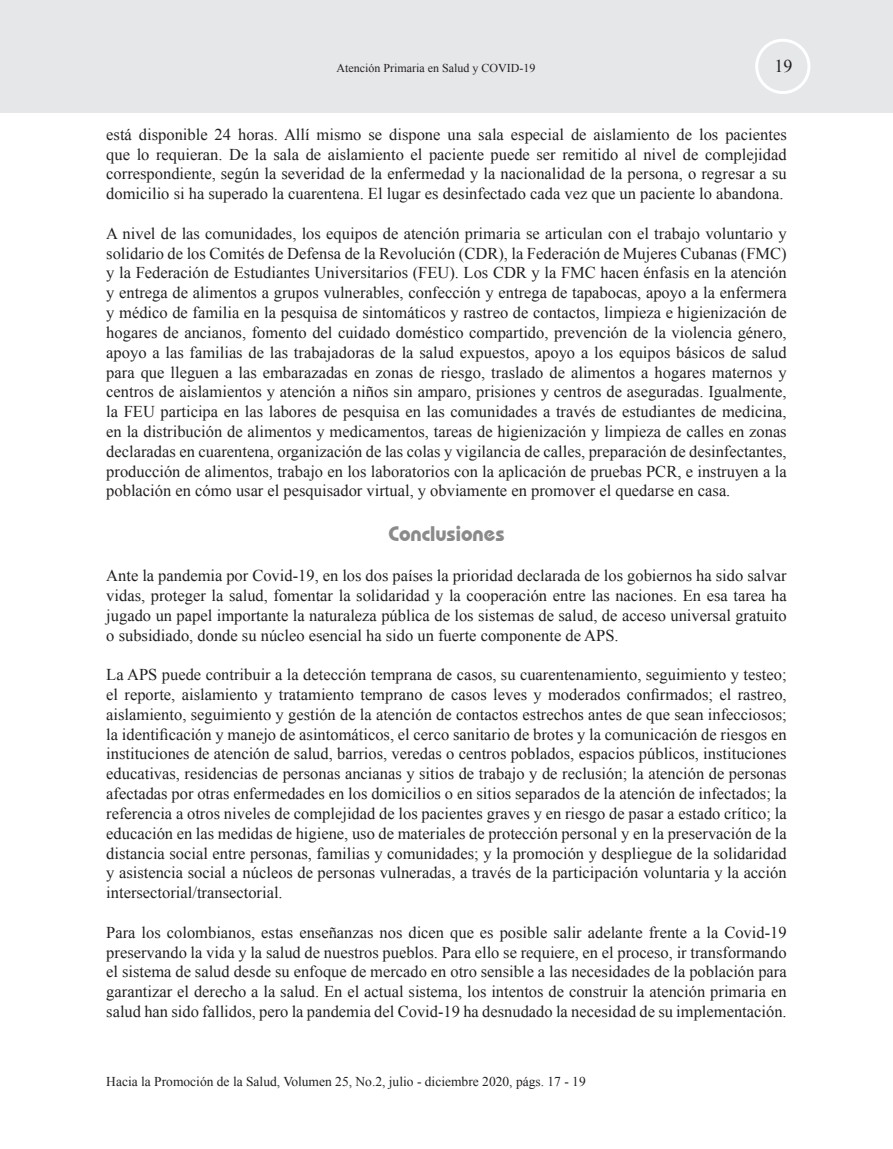
<style>
.page{position:relative;width:893px;height:1149px;background:#fff}
.page>*{position:absolute;margin:0;border:0;box-sizing:border-box;transform-origin:0 0}
.t1{font:700 21px "Bauhaus IT Cby BT";color:#8b8b8b}
.t2{font:18px "Times New Roman";color:#231f20}
.t3{font:16.5px/19.8px "Times New Roman";color:#231f20;text-align:justify}
.t4{font:13.5px "Times New Roman";color:#231f20}
.t5{font:12px "Times New Roman";color:#231f20}
</style>
<div class="page">
<div style="left:0;top:0;width:893px;height:113px;background:#e6e7e9"></div>
<div style="left:755px;top:39px;width:55px;height:55px;border:3px solid #fff;border-radius:50%"></div>
<p class="t5" style="left:336px;top:60px;width:200px">Atención Primaria en Salud y COVID-19</p>
<p class="t2" style="left:774px;top:54px;width:19px">19</p>
<p class="t3" style="left:106px;top:124px;width:682px">está disponible 24 horas. Allí mismo se dispone una sala especial de aislamiento de los pacientes que lo requieran. De la sala de aislamiento el paciente puede ser remitido al nivel de complejidad correspondiente, según la severidad de la enfermedad y la nacionalidad de la persona, o regresar a su domicilio si ha superado la cuarentena. El lugar es desinfectado cada vez que un paciente lo abandona.</p>
<p class="t3" style="left:106px;top:223px;width:682px">A nivel de las comunidades, los equipos de atención primaria se articulan con el trabajo voluntario y solidario de los Comités de Defensa de la Revolución (CDR), la Federación de Mujeres Cubanas (FMC) y la Federación de Estudiantes Universitarios (FEU). Los CDR y la FMC hacen énfasis en la atención y entrega de alimentos a grupos vulnerables, confección y entrega de tapabocas, apoyo a la enfermera y médico de familia en la pesquisa de sintomáticos y rastreo de contactos, limpieza e higienización de hogares de ancianos, fomento del cuidado doméstico compartido, prevención de la violencia género, apoyo a las familias de las trabajadoras de la salud expuestos, apoyo a los equipos básicos de salud para que lleguen a las embarazadas en zonas de riesgo, traslado de alimentos a hogares maternos y centros de aislamientos y atención a niños sin amparo, prisiones y centros de aseguradas. Igualmente, la FEU participa en las labores de pesquisa en las comunidades a través de estudiantes de medicina, en la distribución de alimentos y medicamentos, tareas de higienización y limpieza de calles en zonas declaradas en cuarentena, organización de las colas y vigilancia de calles, preparación de desinfectantes, producción de alimentos, trabajo en los laboratorios con la aplicación de pruebas PCR, e instruyen a la población en cómo usar el pesquisador virtual, y obviamente en promover el quedarse en casa.</p>
<p class="t1" style="left:388px;top:521px;width:118px">Conclusiones</p>
<p class="t3" style="left:106px;top:565px;width:682px">Ante la pandemia por Covid-19, en los dos países la prioridad declarada de los gobiernos ha sido salvar vidas, proteger la salud, fomentar la solidaridad y la cooperación entre las naciones. En esa tarea ha jugado un papel importante la naturaleza pública de los sistemas de salud, de acceso universal gratuito o subsidiado, donde su núcleo esencial ha sido un fuerte componente de APS.</p>
<p class="t3" style="left:106px;top:664px;width:682px">La APS puede contribuir a la detección temprana de casos, su cuarentenamiento, seguimiento y testeo; el reporte, aislamiento y tratamiento temprano de casos leves y moderados confirmados; el rastreo, aislamiento, seguimiento y gestión de la atención de contactos estrechos antes de que sean infecciosos; la identificación y manejo de asintomáticos, el cerco sanitario de brotes y la comunicación de riesgos en instituciones de atención de salud, barrios, veredas o centros poblados, espacios públicos, instituciones educativas, residencias de personas ancianas y sitios de trabajo y de reclusión; la atención de personas afectadas por otras enfermedades en los domicilios o en sitios separados de la atención de infectados; la referencia a otros niveles de complejidad de los pacientes graves y en riesgo de pasar a estado crítico; la educación en las medidas de higiene, uso de materiales de protección personal y en la preservación de la distancia social entre personas, familias y comunidades; y la promoción y despliegue de la solidaridad y asistencia social a núcleos de personas vulneradas, a través de la participación voluntaria y la acción intersectorial/transectorial.</p>
<p class="t3" style="left:106px;top:921px;width:682px">Para los colombianos, estas enseñanzas nos dicen que es posible salir adelante frente a la Covid-19 preservando la vida y la salud de nuestros pueblos. Para ello se requiere, en el proceso, ir transformando el sistema de salud desde su enfoque de mercado en otro sensible a las necesidades de la población para garantizar el derecho a la salud. En el actual sistema, los intentos de construir la atención primaria en salud han sido fallidos, pero la pandemia del Covid-19 ha desnudado la necesidad de su implementación.</p>
<p class="t4" style="left:106px;top:1072px;width:481px">Hacia la Promoción de la Salud, Volumen 25, No.2, julio - diciembre 2020, págs. 17 - 19</p>
</div>
